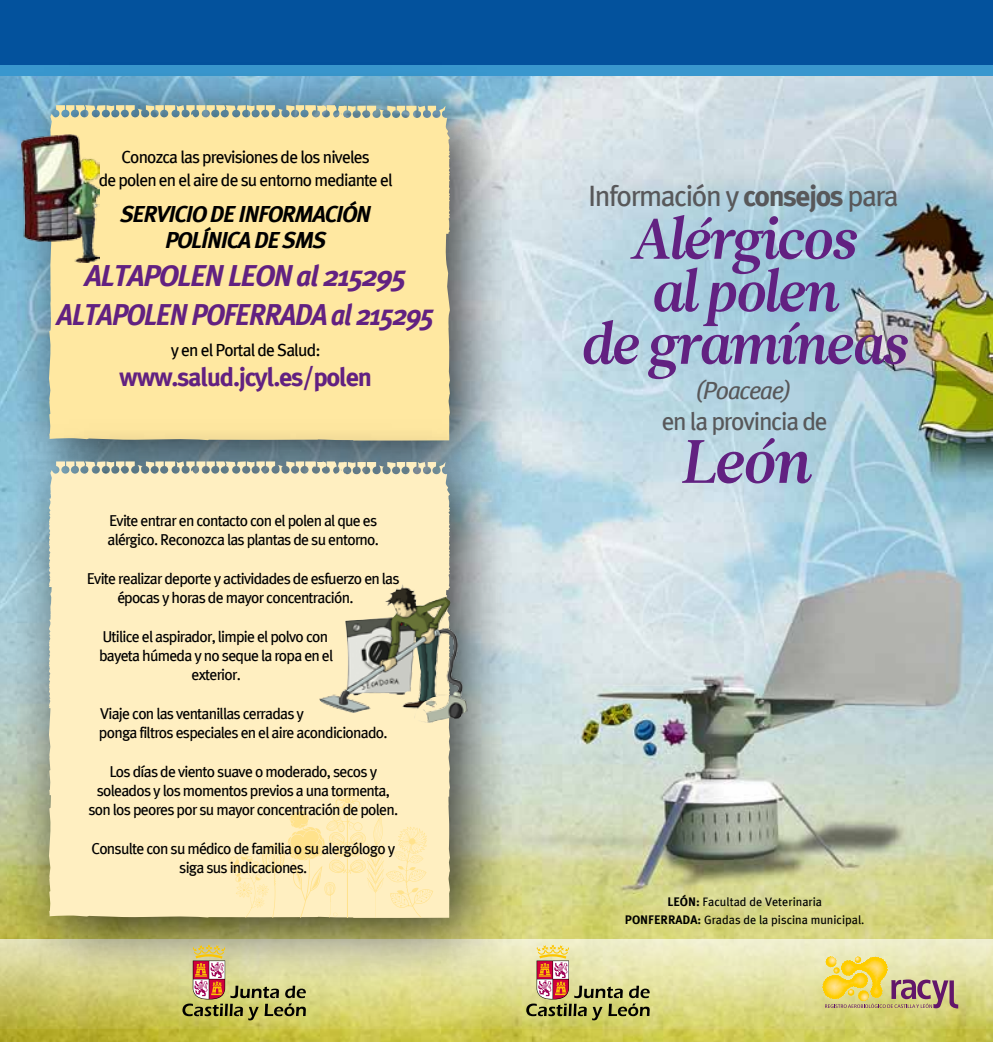
<style>
.page{position:relative;width:993px;height:1042px;background:#fff}
.page>*{position:absolute;margin:0;border:0;box-sizing:border-box;transform-origin:0 0}
.t1{font:61.07px "Leitura News Italic 3";color:#622181}
.t2{font:56.88px/52.5px "Leitura News Italic 3";letter-spacing:-.05em;color:#622181;text-align:center}
.t3{font:italic 700 29.75px/38.5px "Meta Plus";letter-spacing:-.05em;color:#622181;text-align:center}
.t4{font:29.4px "Meta Plus";letter-spacing:-.05em;color:#58585a}
.t5{font:700 26.25px "Meta Plus";letter-spacing:-.05em;color:#622181}
.t6{font:25.38px "Meta Plus";letter-spacing:-.05em;color:#58585a}
.t7{font:italic 24.85px "Meta Plus";letter-spacing:-.05em;color:#58585a}
.t8{font:italic 700 22.75px/25.9px "Meta Plus";letter-spacing:-.05em;color:#000;text-align:center}
.t9{font:17.5px/22.8px "Meta Plus";letter-spacing:-.05em;color:#000;text-align:center}
.t10{font:15.75px/19.2px "Meta Plus";letter-spacing:-.05em;color:#000}
.t11{font:12.25px/17.5px "Meta Plus";color:#000;text-align:center}
.s1{font-weight:700}
</style>
<div class="page">
<img style="left:0;top:76px;width:992px;height:966px">
<svg style="left:0;top:939px;width:992px;height:89px;background:#dad787"></svg>
<div style="left:0;top:0;width:992px;height:65px;background:#03529d"></div>
<div style="left:0;top:65px;width:992px;height:11px;background:#3997ce"></div>
<div style="left:8px;top:61px;width:510px;height:446px;background:#000;opacity:.75"></div>
<div style="left:49px;top:105px;width:401px;height:312px;background:#ffe8a1"></div>
<div style="left:8px;top:417px;width:510px;height:567px;background:#000;opacity:.75"></div>
<div style="left:49px;top:461px;width:401px;height:457px;background:#ffefc1"></div>
<svg style="left:228px;top:788px;width:205px;height:130px;background:#feecb9"></svg>
<img style="left:22px;top:134px;width:77px;height:129px">
<svg style="left:526px;top:944px;width:123px;height:76px;background:#c9bb86"></svg>
<svg style="left:182px;top:944px;width:124px;height:76px;background:#beb07a"></svg>
<svg style="left:822px;top:956px;width:135px;height:52px;background:#d9c377"></svg>
<img style="left:319px;top:584px;width:148px;height:139px">
<p class="t9" style="left:99px;top:145px;width:295px">Conozca las previsiones de los niveles<br>de polen en el aire de su entorno mediante el</p>
<h3 class="t8" style="left:120px;top:201px;width:252px">SERVICIO DE INFORMACIÓN<br>POLÍNICA DE SMS</h3>
<h3 class="t3" style="left:57px;top:256px;width:379px">ALTAPOLEN LEON al 215295<br>ALTAPOLEN POFERRADA al 215295</h3>
<p class="t9" style="left:171px;top:338px;width:151px">y en el Portal de Salud:</p>
<h3 class="t5" style="left:119px;top:361px;width:254px">www.salud.jcyl.es/polen</h3>
<p class="t10" style="left:108px;top:511px;width:273px">Evite entrar en contacto con el polen al que es alérgico. Reconozca las plantas de su entorno.</p>
<p class="t10" style="left:117px;top:569px;width:284px;text-indent:-30px">Evite realizar deporte y actividades de esfuerzo en las épocas y horas de mayor concentración.</p>
<p class="t10" style="left:99px;top:626px;width:236px;text-align:center">Utilice el aspirador, limpie el polvo con bayeta húmeda y no seque la ropa en el exterior.</p>
<p class="t10" style="left:99px;top:703px;width:290px">Viaje con las ventanillas cerradas y<br>ponga filtros especiales en el aire acondicionado.</p>
<p class="t10" style="left:88px;top:761px;width:311px;text-align:center">Los días de viento suave o moderado, secos y soleados y los momentos previos a una tormenta, son los peores por su mayor concentración de polen.</p>
<p class="t10" style="left:91px;top:838px;width:305px;text-align:center">Consulte con su médico de familia o su alergólogo y siga sus indicaciones.</p>
<h3 class="t4" style="left:588px;top:179px;width:312px">Información y <span class="s1">consejos</span> para</h3>
<h2 class="t2" style="left:579px;top:214px;width:330px">Alérgicos<br>al polen<br>de gramíneas</h2>
<h3 class="t6" style="left:661px;top:406px;width:167px">en la provincia de</h3>
<h1 class="t1" style="left:679px;top:426px;width:131px">León</h1>
<h3 class="t7" style="left:695px;top:376px;width:97px">(Poaceae)</h3>
<p class="t11" style="left:624px;top:893px;width:241px"><span class="s1">LEÓN:</span> Facultad de Veterinaria<br><span class="s1">PONFERRADA:</span> Gradas de la piscina municipal.</p>
</div>
